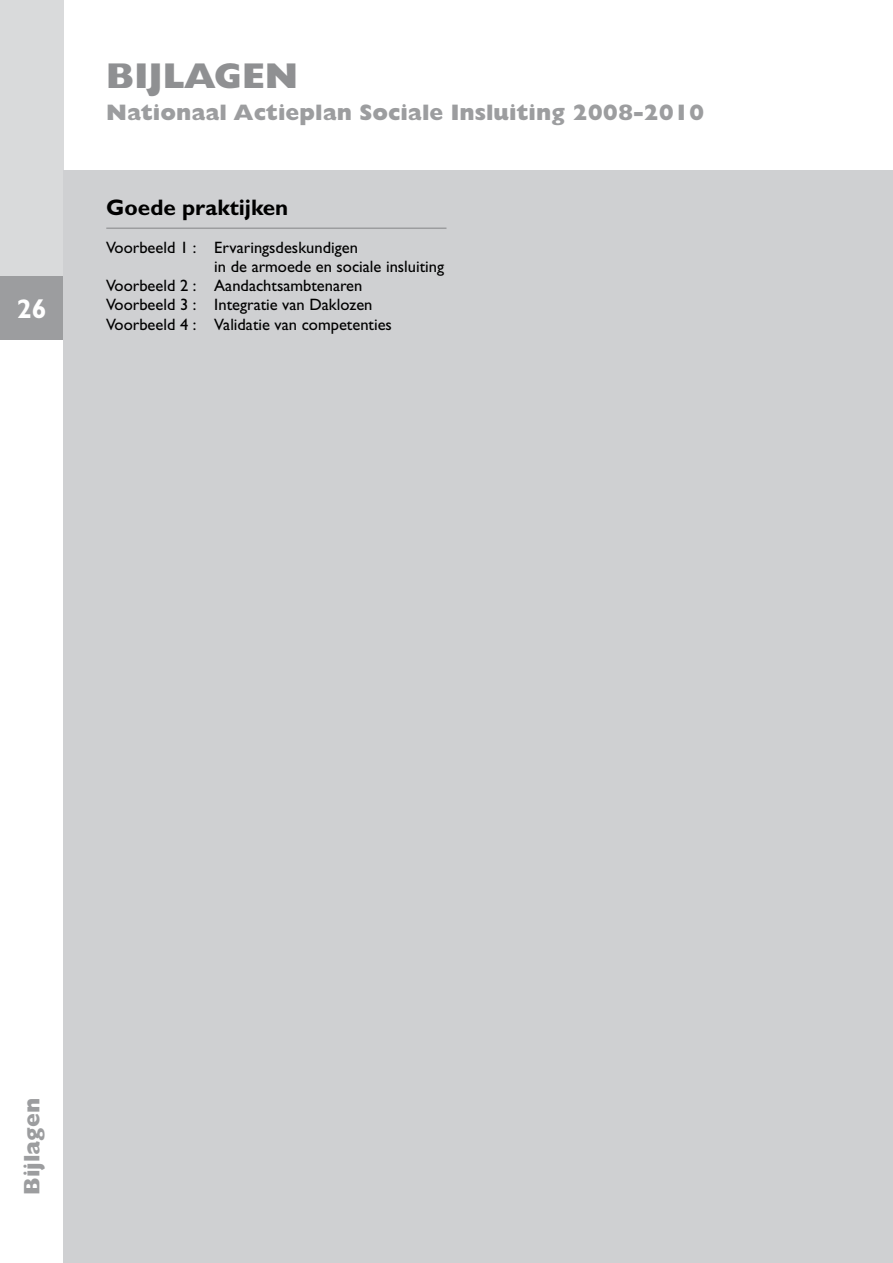
<style>
.page{position:relative;width:893px;height:1263px;background:#fff}
.page>*{position:absolute;margin:0;border:0;box-sizing:border-box;transform-origin:0 0}
.t1{font:800 36px "Gill Sans Std";color:#8f9092}
.t2{font:700 27px "Gill Sans Std";color:#fff}
.t3{font:800 22.5px "Gill Sans Std";color:#9c9d9f}
.t4{font:700 22.5px "Gill Sans Std";color:#000}
.t5{font:16.5px "Gill Sans Std";color:#000}
</style>
<div class="page">
<div style="left:0;top:0;width:64px;height:276px;background:#d9dadb"></div>
<div style="left:0;top:276px;width:64px;height:64px;background:#9c9d9f"></div>
<div style="left:64px;top:170px;width:829px;height:1093px;background:#cfd0d2"></div>
<hr style="left:106px;top:227px;width:340px;height:2px;background:#9c9d9f">
<h2 class="t2" style="left:17px;top:292px;width:31px">26</h2>
<h1 class="t1" style="left:106px;top:55px;width:185px">Bijlagen</h1>
<h3 class="t3" style="left:106px;top:99px;width:600px">Nationaal Actieplan Sociale Insluiting 2008-2010</h3>
<h3 class="t4" style="left:106px;top:194px;width:184px">Goede praktijken</h3>
<p class="t5" style="left:106px;top:238px;width:253px">Voorbeeld 1 : Ervaringsdeskundigen</p>
<p class="t5" style="left:214px;top:257px;width:231px">in de armoede en sociale insluiting</p>
<p class="t5" style="left:106px;top:276px;width:258px">Voorbeeld 2 : Aandachtsambtenaren</p>
<p class="t5" style="left:106px;top:295px;width:268px">Voorbeeld 3 : Integratie van Daklozen</p>
<p class="t5" style="left:106px;top:315px;width:287px">Voorbeeld 4 : Validatie van competenties</p>
<h3 class="t3" style="left:19px;top:1195px;width:98px;rotate:-90deg">Bijlagen</h3>
</div>
